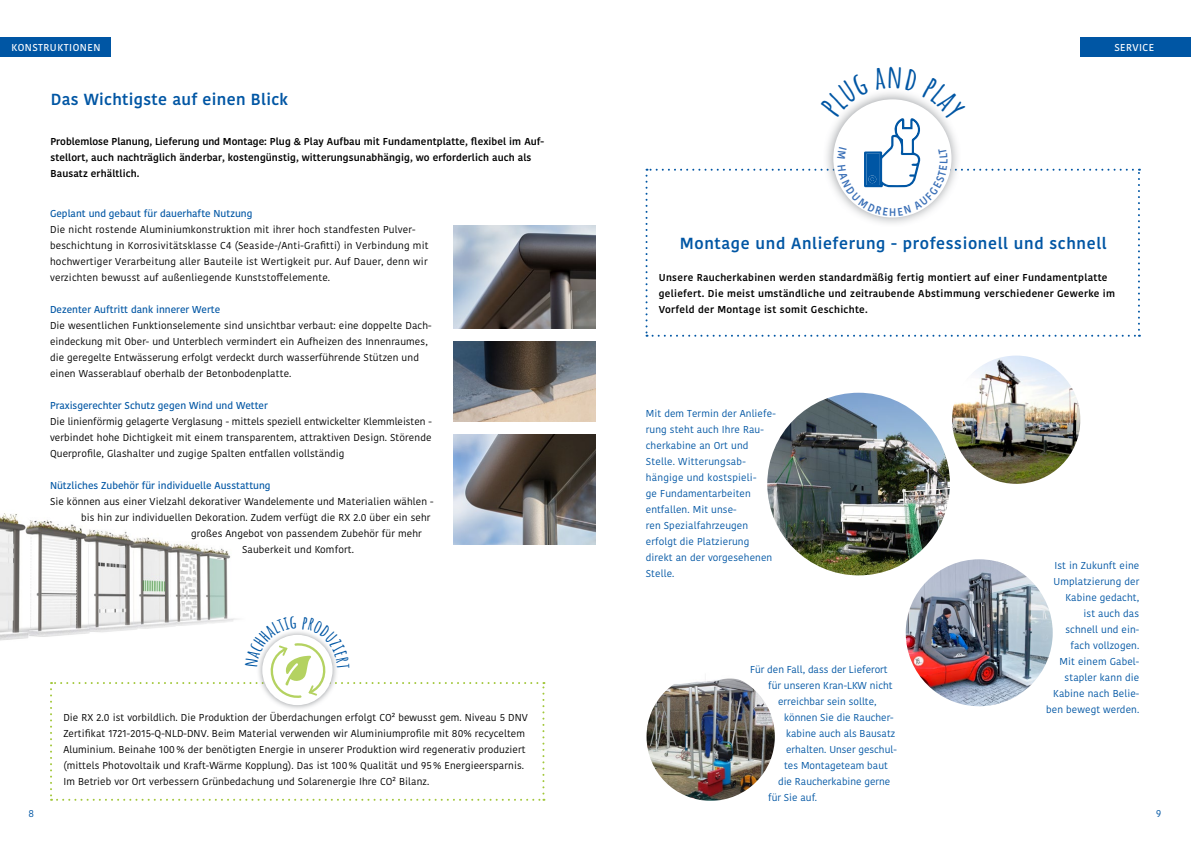
<style>
.page{position:relative;width:1191px;height:842px;background:#fff}
.page>*{position:absolute;margin:0;border:0;box-sizing:border-box;transform-origin:0 0}
.t1{font:600 16px "Kohinoor Bangla";letter-spacing:.04em;color:#0056a4}
.t2{font:600 16px "Kohinoor Bangla";letter-spacing:.02em;color:#0056a4}
.t3{font:10px/16px "Kohinoor Bangla";letter-spacing:.01em;color:#000}
.t4{font:10px/16px "Kohinoor Bangla";letter-spacing:.01em;color:#0056a4;text-align:right}
.t5{font:600 10px/16px "Kohinoor Bangla";letter-spacing:.015em;color:#000}
.t6{font:500 10px "Kohinoor Bangla";color:#0056a4}
.t7{font:500 10px "Kohinoor Bangla";letter-spacing:.05em;color:#fff}
</style>
<div class="page">
<div style="left:1080px;top:37px;width:111px;height:20px;background:#0056a4"></div>
<img style="left:952px;top:356px;width:128px;height:128px;border-radius:64px">
<img style="left:767px;top:393px;width:183px;height:182px;border-radius:91px">
<img style="left:905px;top:559px;width:147px;height:147px;border-radius:73px">
<img style="left:646px;top:672px;width:129px;height:129px;border-radius:64px">
<div style="left:0;top:37px;width:111px;height:20px;background:#0056a4"></div>
<img style="left:0;top:513px;width:231px;height:128px">
<img style="left:454px;top:226px;width:141px;height:102px">
<img style="left:454px;top:435px;width:141px;height:110px">
<img style="left:453px;top:341px;width:142px;height:80px">
<svg style="left:645px;top:92px;width:495px;height:245px"></svg>
<svg style="left:50px;top:616px;width:494px;height:185px"></svg>
<p class="t7" style="left:11px;top:39px;width:91px">KONSTRUKTIONEN</p>
<h1 class="t2" style="left:51px;top:86px;width:239px">Das Wichtigste auf einen Blick</h1>
<p class="t5" style="left:50px;top:133px;width:495px">Problemlose Planung, Lieferung und Montage: Plug &amp; Play Aufbau mit Fundamentplatte, flexibel im Auf&shy;stellort, auch nachträglich änderbar, kostengünstig, witterungsunabhängig, wo erforderlich auch als<br>Bausatz erhältlich.</p>
<p class="t6" style="left:50px;top:205px;width:204px">Geplant und gebaut für dauerhafte Nutzung</p>
<p class="t3" style="left:50px;top:221px;width:380px">Die nicht rostende Aluminiumkonstruktion mit ihrer hoch standfesten Pulver&shy;beschichtung in Korrosivitätsklasse C4 (Seaside-/Anti-Grafitti) in Verbindung mit hochwertiger Verarbeitung aller Bauteile ist Wertigkeit pur. Auf Dauer, denn wir verzichten bewusst auf außenliegende Kunststoffelemente.</p>
<p class="t6" style="left:50px;top:301px;width:172px">Dezenter Auftritt dank innerer Werte</p>
<p class="t3" style="left:50px;top:317px;width:383px">Die wesentlichen Funktionselemente sind unsichtbar verbaut: eine doppelte Dach&shy;eindeckung mit Ober- und Unterblech vermindert ein Aufheizen des Innenraumes, die geregelte Entwässerung erfolgt verdeckt durch wasserführende Stützen und einen Wasserablauf oberhalb der Betonbodenplatte.</p>
<p class="t6" style="left:50px;top:397px;width:219px">Praxisgerechter Schutz gegen Wind und Wetter</p>
<p class="t3" style="left:50px;top:413px;width:383px;text-align:justify">Die linienförmig gelagerte Verglasung - mittels speziell entwickelter Klemmleisten - verbindet hohe Dichtigkeit mit einem transparentem, attraktiven Design. Störende Querprofile, Glashalter und zugige Spalten entfallen vollständig</p>
<p class="t6" style="left:50px;top:477px;width:222px">Nützliches Zubehör für individuelle Ausstattung</p>
<p class="t3" style="left:50px;top:493px;width:385px">Sie können aus einer Vielzahl dekorativer Wandelemente und Materialien wählen -</p>
<p class="t3" style="left:81px;top:509px;width:351px">bis hin zur individuellen Dekoration. Zudem verfügt die RX 2.0 über ein sehr</p>
<p class="t3" style="left:191px;top:525px;width:232px">großes Angebot von passendem Zubehör für mehr</p>
<p class="t3" style="left:242px;top:541px;width:113px">Sauberkeit und Komfort.</p>
<p class="t3" style="left:63px;top:709px;width:466px">Die RX 2.0 ist vorbildlich. Die Produktion der Überdachungen erfolgt CO² bewusst gem. Niveau 5 DNV Zertifikat 1721-2015-Q-NLD-DNV. Beim Material verwenden wir Aluminiumprofile mit 80% recyceltem Aluminium. Beinahe 100 % der benötigten Energie in unserer Produktion wird regenerativ produziert (mittels Photovoltaik und Kraft-Wärme Kopplung). Das ist 100 % Qualität und 95 % Energieersparnis.<br>Im Betrieb vor Ort verbessern Grünbedachung und Solarenergie Ihre CO² Bilanz.</p>
<p class="t7" style="left:1114px;top:39px;width:41px">SERVICE</p>
<h1 class="t1" style="left:680px;top:230px;width:428px">Montage und Anlieferung - professionell und schnell</h1>
<p class="t5" style="left:659px;top:269px;width:458px">Unsere Raucherkabinen werden standardmäßig fertig montiert auf einer Fundamentplatte geliefert. Die meist umständliche und zeitraubende Abstimmung verschiedener Gewerke im<br>Vorfeld der Montage ist somit Geschichte.</p>
<p class="t4" style="left:646px;top:405px;width:131px;text-align:left">Mit dem Termin der Anliefe&shy;rung steht auch Ihre Rau&shy;cherkabine an Ort und<br>Stelle. Witterungsab&shy;hängige und kostspieli-<br>ge Fundamentarbeiten entfallen. Mit unse-<br>ren Spezialfahrzeugen erfolgt die Platzierung direkt an der vorgesehenen<br>Stelle.</p>
<p class="t4" style="left:750px;top:661px;width:139px">Für den Fall, dass der Lieferort</p>
<p class="t4" style="left:768px;top:677px;width:126px">für unseren Kran-LKW nicht</p>
<p class="t4" style="left:778px;top:693px;width:100px">erreichbar sein sollte,</p>
<p class="t4" style="left:784px;top:709px;width:111px">können Sie die Raucher-</p>
<p class="t4" style="left:786px;top:725px;width:111px">kabine auch als Bausatz</p>
<p class="t4" style="left:786px;top:741px;width:112px">erhalten. Unser geschul-</p>
<p class="t4" style="left:784px;top:757px;width:105px">tes Montageteam baut</p>
<p class="t4" style="left:778px;top:773px;width:114px">die Raucherkabine gerne</p>
<p class="t4" style="left:768px;top:789px;width:50px">für Sie auf.</p>
<p class="t4" style="left:1046px;top:557px;width:95px">Ist in Zukunft eine<br>Umplatzierung der<br>Kabine gedacht,<br>ist auch das<br>schnell und ein&shy;fach vollzogen.<br>Mit einem Gabel&shy;stapler kann die<br>Kabine nach Belie&shy;ben bewegt werden.</p>
<p class="t4" style="left:28px;top:805px;width:7px">8</p>
<p class="t4" style="left:1156px;top:805px;width:7px">9</p>
</div>
